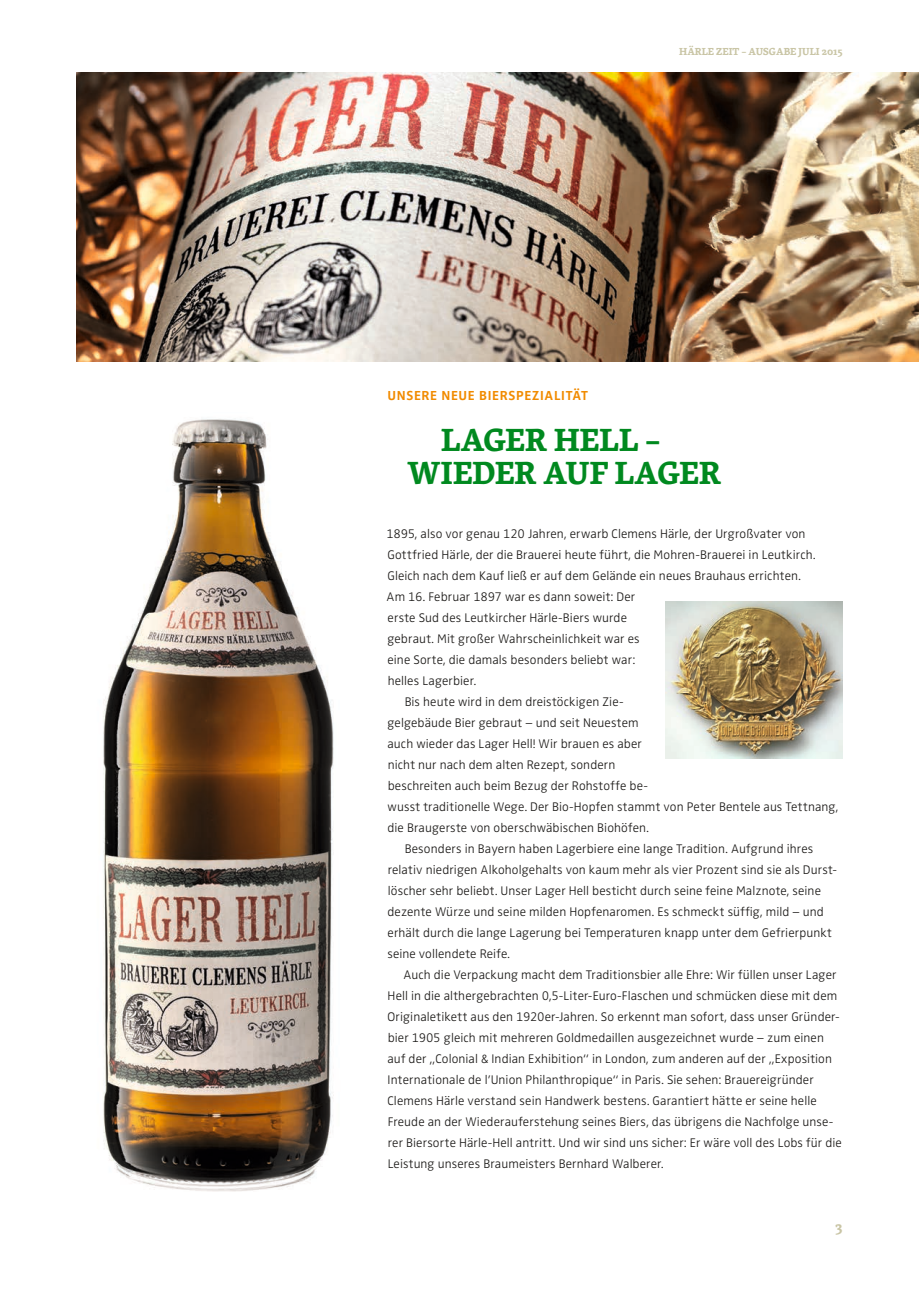
<style>
.page{position:relative;width:919px;height:1289px;background:#fff}
.page>*{position:absolute;margin:0;border:0;box-sizing:border-box;transform-origin:0 0}
.t1{font:700 33px/33px "Skolar Basic";letter-spacing:.005em;color:#00891f}
.t2{font:700 15px "Skolar Basic";color:#c9c5a5}
.t3{font:700 13.5px "Zwo";letter-spacing:.045em;color:#f18b00}
.t4{font:300 12.9px "Zwo";letter-spacing:.01em;color:#1b1917}
.t5{font:700 10.5px "Skolar Basic";color:#c9c5a5}
</style>
<div class="page">
<img style="left:77px;top:72px;width:841px;height:289px">
<img style="left:103px;top:419px;width:231px;height:772px">
<img style="left:665px;top:601px;width:177px;height:157px">
<p class="t5" style="left:679px;top:44px;width:165px">HÄRLE ZEIT – AUSGABE JULI 2015</p>
<p class="t3" style="left:387px;top:387px;width:202px">UNSERE NEUE BIERSPEZIALITÄT</p>
<h1 class="t1" style="left:407px;top:424px;width:315px;text-indent:34px">LAGER HELL –<br>WIEDER AUF LAGER</h1>
<p class="t4" style="left:386px;top:526px;width:420px">1895, also vor genau 120 Jahren, erwarb Clemens Härle, der Urgroßvater von</p>
<p class="t4" style="left:387px;top:547px;width:429px">Gottfried Härle, der die Brauerei heute führt, die Mohren-Brauerei in Leutkirch.</p>
<p class="t4" style="left:387px;top:568px;width:415px">Gleich nach dem Kauf ließ er auf dem Gelände ein neues Brauhaus errichten.</p>
<p class="t4" style="left:386px;top:589px;width:250px">Am 16. Februar 1897 war es dann soweit: Der</p>
<p class="t4" style="left:387px;top:610px;width:241px">erste Sud des Leutkircher Härle-Biers wurde</p>
<p class="t4" style="left:387px;top:631px;width:254px">gebraut. Mit großer Wahrscheinlichkeit war es</p>
<p class="t4" style="left:387px;top:652px;width:249px">eine Sorte, die damals besonders beliebt war:</p>
<p class="t4" style="left:387px;top:673px;width:90px">helles Lagerbier.</p>
<p class="t4" style="left:404px;top:694px;width:220px">Bis heute wird in dem dreistöckigen Zie-</p>
<p class="t4" style="left:387px;top:715px;width:252px">gelgebäude Bier gebraut – und seit Neuestem</p>
<p class="t4" style="left:387px;top:736px;width:256px">auch wieder das Lager Hell! Wir brauen es aber</p>
<p class="t4" style="left:387px;top:757px;width:229px">nicht nur nach dem alten Rezept, sondern</p>
<p class="t4" style="left:387px;top:778px;width:262px">beschreiten auch beim Bezug der Rohstoffe be-</p>
<p class="t4" style="left:387px;top:799px;width:452px">wusst traditionelle Wege. Der Bio-Hopfen stammt von Peter Bentele aus Tettnang,</p>
<p class="t4" style="left:387px;top:820px;width:263px">die Braugerste von oberschwäbischen Biohöfen.</p>
<p class="t4" style="left:404px;top:841px;width:410px">Besonders in Bayern haben Lagerbiere eine lange Tradition. Aufgrund ihres</p>
<p class="t4" style="left:388px;top:862px;width:451px">relativ niedrigen Alkoholgehalts von kaum mehr als vier Prozent sind sie als Durst-</p>
<p class="t4" style="left:388px;top:883px;width:434px">löscher sehr beliebt. Unser Lager Hell besticht durch seine feine Malznote, seine</p>
<p class="t4" style="left:387px;top:904px;width:438px">dezente Würze und seine milden Hopfenaromen. Es schmeckt süffig, mild – und</p>
<p class="t4" style="left:387px;top:925px;width:446px">erhält durch die lange Lagerung bei Temperaturen knapp unter dem Gefrierpunkt</p>
<p class="t4" style="left:387px;top:946px;width:124px">seine vollendete Reife.</p>
<p class="t4" style="left:403px;top:967px;width:434px">Auch die Verpackung macht dem Traditionsbier alle Ehre: Wir füllen unser Lager</p>
<p class="t4" style="left:387px;top:988px;width:451px">Hell in die althergebrachten 0,5-Liter-Euro-Flaschen und schmücken diese mit dem</p>
<p class="t4" style="left:387px;top:1009px;width:453px">Originaletikett aus den 1920er-Jahren. So erkennt man sofort, dass unser Gründer-</p>
<p class="t4" style="left:387px;top:1030px;width:438px">bier 1905 gleich mit mehreren Goldmedaillen ausgezeichnet wurde – zum einen</p>
<p class="t4" style="left:387px;top:1051px;width:446px">auf der „Colonial &amp; Indian Exhibition“ in London, zum anderen auf der „Exposition</p>
<p class="t4" style="left:387px;top:1072px;width:427px">Internationale de l’Union Philanthropique“ in Paris. Sie sehen: Brauereigründer</p>
<p class="t4" style="left:387px;top:1093px;width:430px">Clemens Härle verstand sein Handwerk bestens. Garantiert hätte er seine helle</p>
<p class="t4" style="left:387px;top:1114px;width:447px">Freude an der Wiederauferstehung seines Biers, das übrigens die Nachfolge unse-</p>
<p class="t4" style="left:388px;top:1135px;width:455px">rer Biersorte Härle-Hell antritt. Und wir sind uns sicher: Er wäre voll des Lobs für die</p>
<p class="t4" style="left:387px;top:1156px;width:277px">Leistung unseres Braumeisters Bernhard Walberer.</p>
<p class="t2" style="left:835px;top:1217px;width:9px">3</p>
</div>
